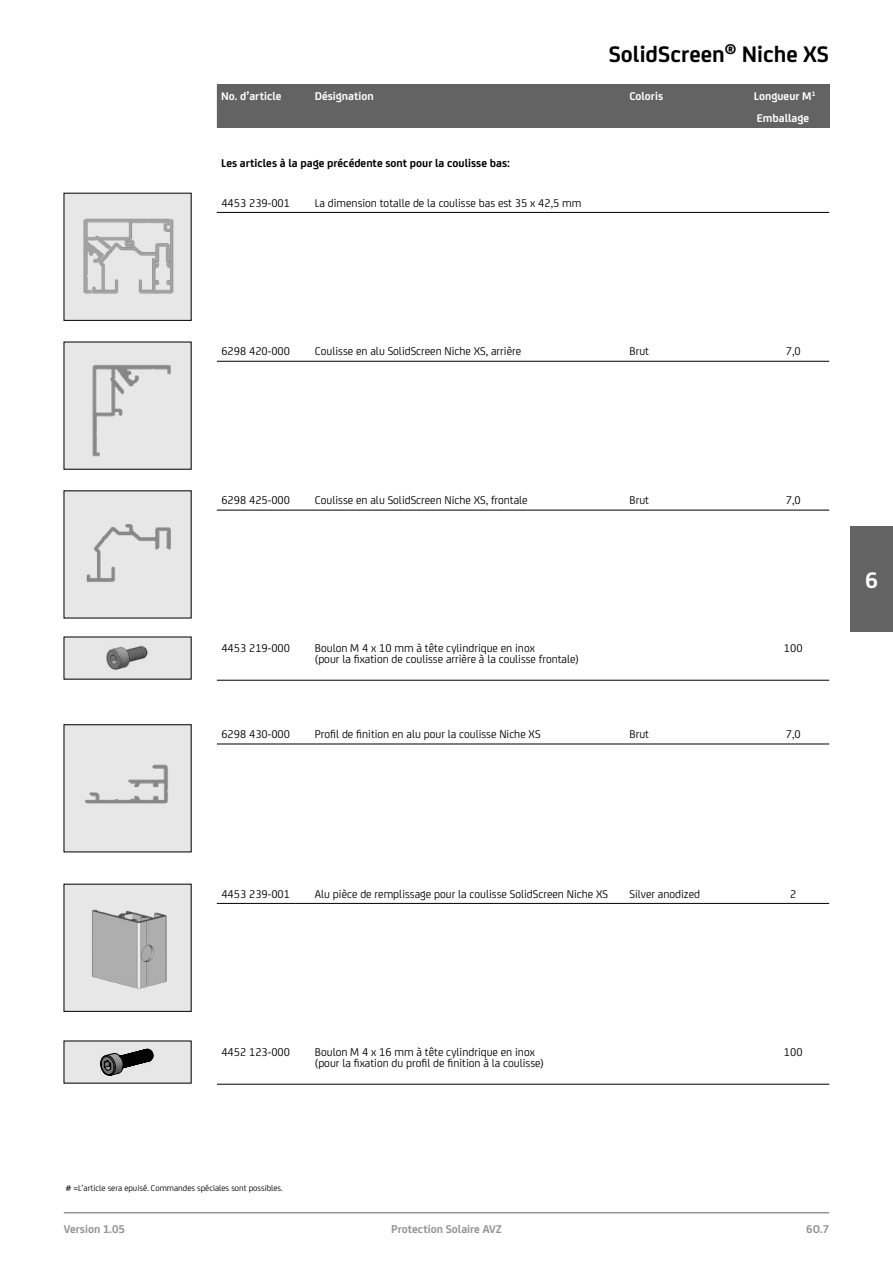
<style>
.page{position:relative;width:893px;height:1263px;background:#fff}
.page>*{position:absolute;margin:0;border:0;box-sizing:border-box;transform-origin:0 0}
.t1{font:700 24px "FS Joey";color:#000}
.t2{font:700 24px "FS Joey";color:#fff}
.t3{font:12px/10.5px "FS Joey";color:#000}
.t4{font:700 12px "FS Joey";color:#000}
.t5{font:700 12px/21.3px "FS Joey";color:#fff}
.t6{font:700 12px "FS Joey";color:#949494}
.t7{font:9px "FS Joey";color:#000}
</style>
<div class="page">
<div style="left:850px;top:526px;width:43px;height:105px;background:#636363"></div>
<hr style="left:64px;top:1212px;width:765px;height:1px;background:#949494">
<div style="left:217px;top:84px;width:612px;height:44px;background:#626262"></div>
<hr style="left:217px;top:212px;width:612px;height:1px;background:#000">
<img style="left:66px;top:195px;width:123px;height:124px">
<hr style="left:217px;top:361px;width:612px;height:1px;background:#000">
<img style="left:66px;top:344px;width:123px;height:123px">
<hr style="left:217px;top:510px;width:612px;height:1px;background:#000">
<div style="left:66px;top:493px;width:123px;height:123px;background:#e7e7e7"></div>
<hr style="left:217px;top:680px;width:612px;height:1px;background:#000">
<div style="left:64px;top:637px;width:127px;height:42px;background:#e7e7e7"></div>
<img style="left:106px;top:645px;width:42px;height:25px">
<hr style="left:217px;top:744px;width:612px;height:1px;background:#000">
<div style="left:66px;top:726px;width:123px;height:124px;background:#e7e7e7"></div>
<hr style="left:217px;top:903px;width:612px;height:1px;background:#000">
<img style="left:66px;top:886px;width:123px;height:123px">
<hr style="left:217px;top:1084px;width:612px;height:1px;background:#000">
<div style="left:64px;top:1041px;width:127px;height:42px;background:#e7e7e7"></div>
<img style="left:100px;top:1048px;width:54px;height:28px">
<svg style="left:101px;top:1049px;width:52px;height:26px"></svg>
<h1 class="t1" style="left:609px;top:36px;width:222px">SolidScreen<sup>®</sup> Niche XS</h1>
<p class="t5" style="left:221px;top:85px;width:62px">No. d’article</p>
<p class="t5" style="left:315px;top:85px;width:61px">Désignation</p>
<p class="t5" style="left:629px;top:85px;width:35px">Coloris</p>
<p class="t5" style="left:754px;top:85px;width:63px">Longueur M<sup>1<br></sup>Emballage</p>
<p class="t4" style="left:221px;top:154px;width:290px">Les articles à la page précédente sont pour la coulisse bas:</p>
<p class="t3" style="left:221px;top:197px;width:70px">4453 239-001</p>
<p class="t3" style="left:315px;top:197px;width:268px">La dimension totalle de la coulisse bas est 35 x 42,5 mm</p>
<p class="t3" style="left:221px;top:345px;width:70px">6298 420-000</p>
<p class="t3" style="left:315px;top:345px;width:208px">Coulisse en alu SolidScreen Niche XS, arrière</p>
<p class="t3" style="left:630px;top:345px;width:21px">Brut</p>
<p class="t3" style="left:786px;top:345px;width:16px">7,0</p>
<p class="t3" style="left:221px;top:494px;width:70px">6298 425-000</p>
<p class="t3" style="left:315px;top:494px;width:214px">Coulisse en alu SolidScreen Niche XS, frontale</p>
<p class="t3" style="left:630px;top:494px;width:21px">Brut</p>
<p class="t3" style="left:786px;top:494px;width:16px">7,0</p>
<p class="t3" style="left:221px;top:642px;width:70px">4453 219-000</p>
<p class="t3" style="left:315px;top:642px;width:266px">Boulon M 4 x 10 mm à tête cylindrique en inox<br>(pour la fixation de coulisse arrière à la coulisse frontale)</p>
<p class="t3" style="left:784px;top:642px;width:20px">100</p>
<p class="t3" style="left:221px;top:728px;width:70px">6298 430-000</p>
<p class="t3" style="left:315px;top:728px;width:227px">Profil de finition en alu pour la coulisse Niche XS</p>
<p class="t3" style="left:630px;top:728px;width:21px">Brut</p>
<p class="t3" style="left:786px;top:728px;width:16px">7,0</p>
<h1 class="t2" style="left:865px;top:562px;width:14px">6</h1>
<p class="t3" style="left:221px;top:888px;width:70px">4453 239-001</p>
<p class="t3" style="left:315px;top:888px;width:295px">Alu pièce de remplissage pour la coulisse SolidScreen Niche XS</p>
<p class="t3" style="left:630px;top:888px;width:72px">Silver anodized</p>
<p class="t3" style="left:790px;top:888px;width:8px">2</p>
<p class="t3" style="left:221px;top:1046px;width:70px">4452 123-000</p>
<p class="t3" style="left:315px;top:1046px;width:231px">Boulon M 4 x 16 mm à tête cylindrique en inox (pour la fixation du profil de finition à la coulisse)</p>
<p class="t3" style="left:784px;top:1046px;width:20px">100</p>
<p class="t7" style="left:66px;top:1181px;width:219px"># =L’article sera epuisé. Commandes spéciales sont possibles.</p>
<p class="t6" style="left:64px;top:1220px;width:63px">Version 1.05</p>
<p class="t6" style="left:391px;top:1220px;width:112px">Protection Solaire AVZ</p>
<p class="t6" style="left:806px;top:1220px;width:24px">6O.7</p>
</div>
